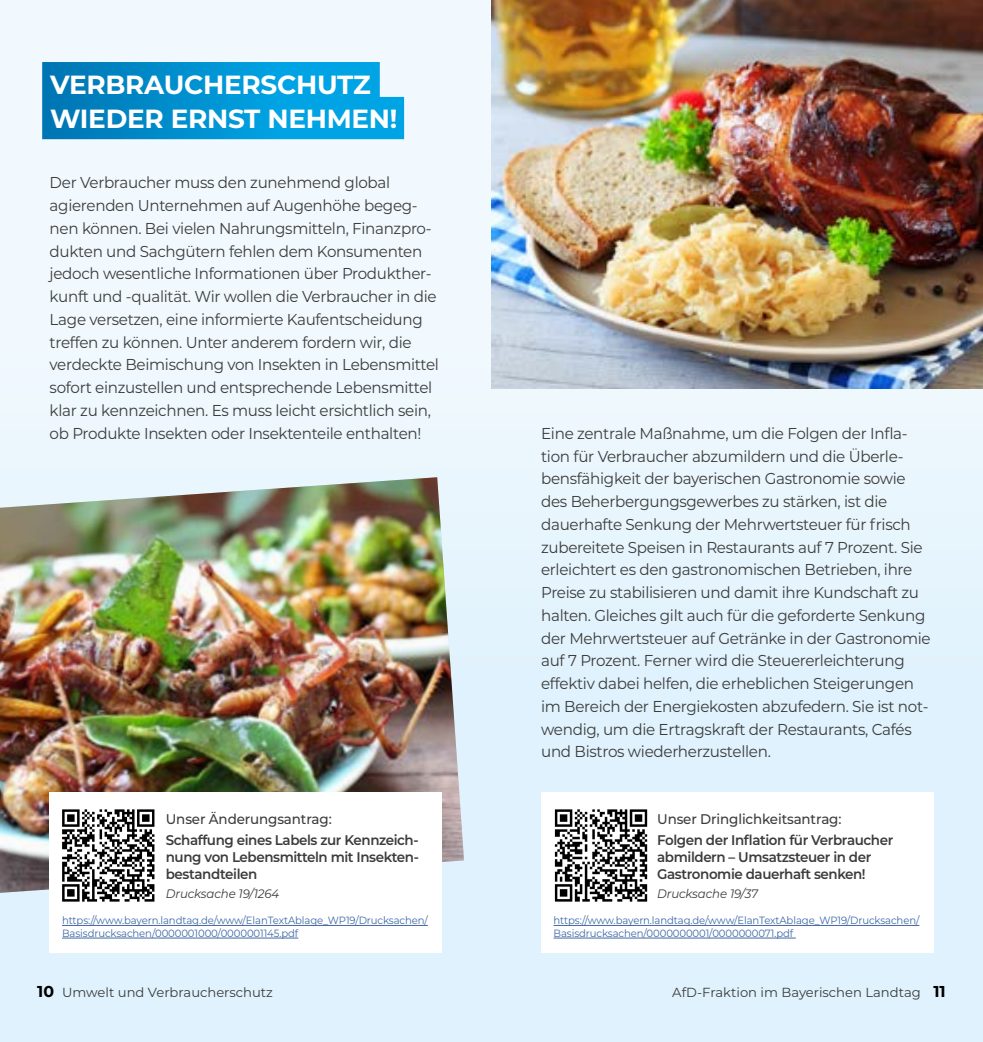
<style>
.page{position:relative;width:983px;height:1042px;background:#fff}
.page>*{position:absolute;margin:0;border:0;box-sizing:border-box;transform-origin:0 0}
.t1{font:700 26.25px/34.1px "Montserrat";letter-spacing:-.01em;color:#fff}
.t2{font:15.75px/22.8px "Montserrat";letter-spacing:-.02em;color:#3c3c3b;scale:.96 1}
.t3{font:600 14px/16.8px "Montserrat";letter-spacing:-.03em;color:#3c3c3b;text-align:justify;scale:.96 1}
.t4{font:500 14px "Montserrat";letter-spacing:-.01em;color:#3c3c3b;scale:.96 1}
.t5{font:13.12px "Montserrat";color:#3c3c3b}
.t6{font:italic 12.25px "Montserrat";letter-spacing:-.01em;color:#3c3c3b;scale:.96 1}
.t7{font:10.5px/12.6px "Montserrat";letter-spacing:-.01em;color:#3f68a5;scale:.96 1}
.s1{font-weight:700;font-size:15.75px;color:#000}
</style>
<div class="page">
<div style="left:0;top:0;width:982px;height:1042px;background:#dff2fd"></div>
<div style="left:0;top:0;width:982px;height:720px;background:linear-gradient(to right,#f3fafe,#e3f3fc)"></div>
<img style="left:0;top:477px;width:464px;height:416px">
<svg style="left:42px;top:62px;width:362px;height:77px"></svg>
<div style="left:50px;top:792px;width:391px;height:160px;background:#fff"></div>
<svg style="left:62px;top:809px;width:93px;height:93px"></svg>
<hr style="left:62px;top:925px;width:366px;height:1px;background:#3f68a5">
<hr style="left:62px;top:938px;width:236px;height:1px;background:#3f68a5">
<div style="left:541px;top:792px;width:392px;height:160px;background:#fff"></div>
<svg style="left:554px;top:809px;width:94px;height:93px"></svg>
<hr style="left:553px;top:925px;width:366px;height:1px;background:#3f68a5">
<hr style="left:553px;top:938px;width:242px;height:1px;background:#3f68a5">
<img style="left:491px;top:0;width:491px;height:388px">
<h1 class="t1" style="left:50px;top:66px;width:349px">VERBRAUCHERSCHUTZ<br>WIEDER ERNST NEHMEN!</h1>
<p class="t2" style="left:50px;top:171px;width:407px">Der Verbraucher muss den zunehmend global agierenden Unternehmen auf Augenhöhe begeg&shy;nen können. Bei vielen Nahrungsmitteln, Finanzpro&shy;dukten und Sachgütern fehlen dem Konsumenten jedoch wesentliche Informationen über Produkther&shy;kunft und -qualität. Wir wollen die Verbraucher in die Lage versetzen, eine informierte Kaufentscheidung treffen zu können. Unter anderem fordern wir, die verdeckte Beimischung von Insekten in Lebensmittel sofort einzustellen und entsprechende Lebensmittel klar zu kennzeichnen. Es muss leicht ersichtlich sein, ob Produkte Insekten oder Insektenteile enthalten!</p>
<p class="t4" style="left:166px;top:809px;width:174px">Unser Änderungsantrag:</p>
<p class="t3" style="left:166px;top:831px;width:265px">Schaffung eines Labels zur Kennzeich&shy;nung von Lebensmitteln mit Insekten&shy;bestandteilen</p>
<p class="t6" style="left:166px;top:885px;width:120px">Drucksache 19/1264</p>
<p class="t7" style="left:62px;top:914px;width:382px">https://www.bayern.landtag.de/www/ElanTextAblage_WP19/Drucksachen/<br>Basisdrucksachen/0000001000/0000001145.pdf</p>
<p class="t2" style="left:541px;top:421px;width:407px">Eine zentrale Maßnahme, um die Folgen der Infla&shy;tion für Verbraucher abzumildern und die Überle&shy;bensfähigkeit der bayerischen Gastronomie sowie des Beherbergungsgewerbes zu stärken, ist die dauerhafte Senkung der Mehrwertsteuer für frisch zubereitete Speisen in Restaurants auf 7 Prozent. Sie erleichtert es den gastronomischen Betrieben, ihre Preise zu stabilisieren und damit ihre Kundschaft zu halten. Gleiches gilt auch für die geforderte Senkung der Mehrwertsteuer auf Getränke in der Gastronomie auf 7 Prozent. Ferner wird die Steuererleichterung effektiv dabei helfen, die erheblichen Steigerungen im Bereich der Energiekosten abzufedern. Sie ist not&shy;wendig, um die Ertragskraft der Restaurants, Cafés und Bistros wiederherzustellen.</p>
<p class="t4" style="left:657px;top:809px;width:193px">Unser Dringlichkeitsantrag:</p>
<p class="t3" style="left:657px;top:831px;width:247px;text-align:left">Folgen der Inflation für Verbraucher abmildern – Umsatzsteuer in der<br>Gastronomie dauerhaft senken!</p>
<p class="t6" style="left:657px;top:885px;width:106px">Drucksache 19/37</p>
<p class="t7" style="left:553px;top:914px;width:382px">https://www.bayern.landtag.de/www/ElanTextAblage_WP19/Drucksachen/<br>Basisdrucksachen/0000000001/0000000071.pdf</p>
<p class="t5" style="left:37px;top:983px;width:237px"><span class="s1">10</span> Umwelt und Verbraucherschutz</p>
<p class="t5" style="left:672px;top:983px;width:275px">AfD-Fraktion im Bayerischen Landtag <span class="s1">11</span></p>
</div>
